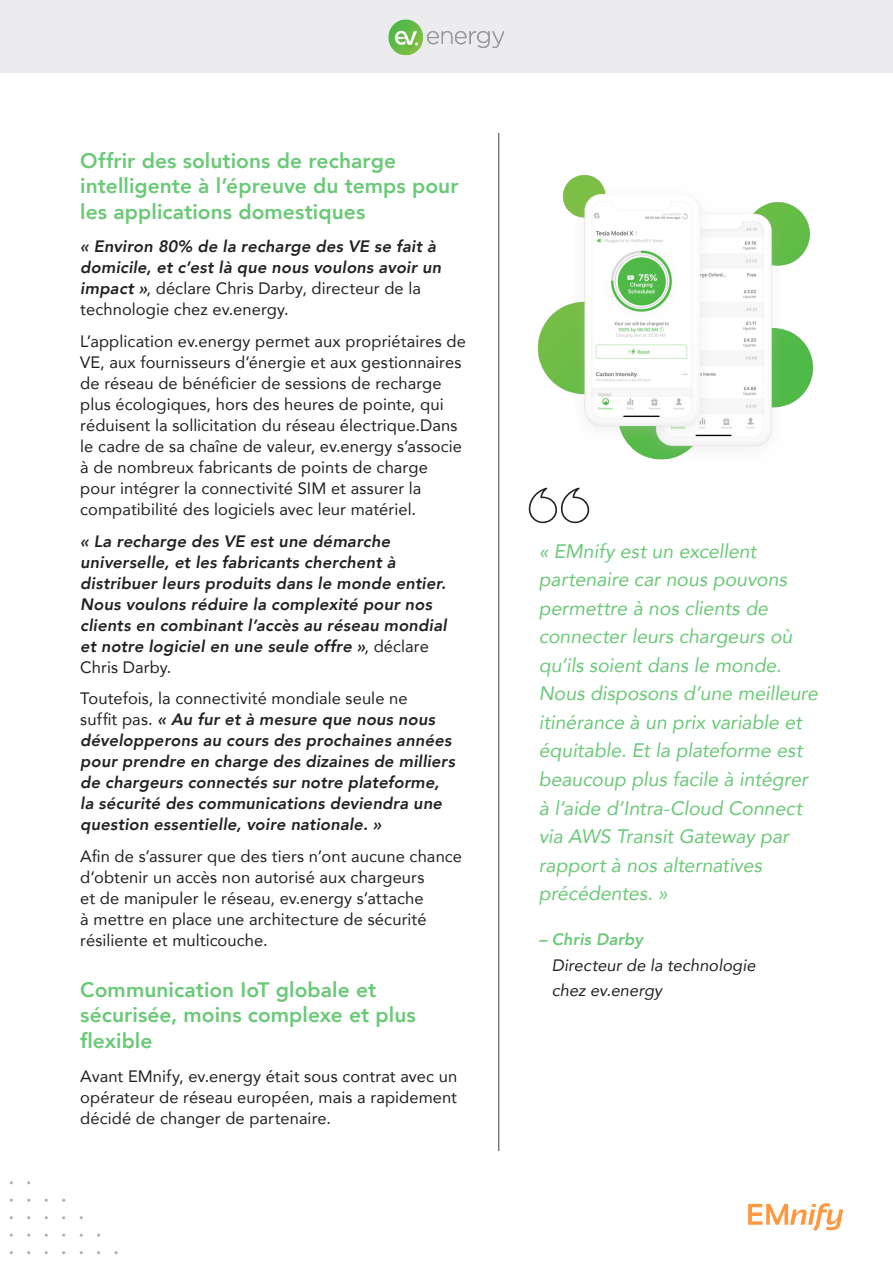
<style>
.page{position:relative;width:893px;height:1263px;background:#fff}
.page>*{position:absolute;margin:0;border:0;box-sizing:border-box;transform-origin:0 0}
.t1{font:800 21px/25.5px "Avenir";letter-spacing:.005em;color:#6bc978}
.t2{font:italic 19.5px/28.5px "Avenir";color:#6bc978}
.t3{font:16.5px/21px "Avenir";letter-spacing:.005em;color:#222}
.t4{font:italic 800 16.5px/21px "Avenir";letter-spacing:.01em;color:#222}
.t5{font:italic 16.5px/25.5px "Avenir";letter-spacing:.005em;color:#222}
.t6{font:italic 800 16.5px "Avenir";letter-spacing:.005em;color:#6bc978}
.s1{font-weight:400;font-style:normal}
</style>
<div class="page">
<div style="left:0;top:0;width:893px;height:72px;background:#ececee"></div>
<svg style="left:748px;top:1203px;width:95px;height:28px"></svg>
<img style="left:388px;top:19px;width:116px;height:36px">
<hr style="left:498px;top:133px;width:1px;height:1018px;background:#3e3e3f">
<img style="left:539px;top:176px;width:274px;height:284px">
<svg style="left:528px;top:487px;width:62px;height:36px"></svg>
<p class="t1" style="left:80px;top:147px;width:380px">Offrir des solutions de recharge intelligente à l’épreuve du temps pour les applications domestiques</p>
<p class="t4" style="left:80px;top:236px;width:363px">« Environ 80% de la recharge des VE se fait à domicile, et c’est là que nous voulons avoir un impact »<span class="s1">, déclare Chris Darby, directeur de la technologie chez ev.energy.</span></p>
<p class="t3" style="left:80px;top:330px;width:387px">L’application ev.energy permet aux propriétaires de VE, aux fournisseurs d’énergie et aux gestionnaires de réseau de bénéficier de sessions de recharge plus écologiques, hors des heures de pointe, qui réduisent la sollicitation du réseau électrique.Dans le cadre de sa chaîne de valeur, ev.energy s’associe à de nombreux fabricants de points de charge pour intégrer la connectivité SIM et assurer la compatibilité des logiciels avec leur matériel.</p>
<p class="t4" style="left:80px;top:530px;width:368px">« La recharge des VE est une démarche universelle, et les fabricants cherchent à distribuer leurs produits dans le monde entier.<br>Nous voulons réduire la complexité pour nos clients en combinant l’accès au réseau mondial et notre logiciel en une seule offre »<span class="s1">, déclare Chris Darby.</span></p>
<p class="t4" style="left:80px;top:688px;width:376px"><span class="s1">Toutefois, la connectivité mondiale seule ne<br>suffit pas.</span> « Au fur et à mesure que nous nous développerons au cours des prochaines années pour prendre en charge des dizaines de milliers de chargeurs connectés sur notre plateforme, la sécurité des communications deviendra une question essentielle, voire nationale. »</p>
<p class="t3" style="left:80px;top:845px;width:383px">Afin de s’assurer que des tiers n’ont aucune chance d’obtenir un accès non autorisé aux chargeurs<br>et de manipuler le réseau, ev.energy s’attache<br>à mettre en place une architecture de sécurité résiliente et multicouche.</p>
<p class="t1" style="left:80px;top:977px;width:337px">Communication IoT globale et sécurisée, moins complexe et plus flexible</p>
<p class="t3" style="left:80px;top:1065px;width:378px;text-align:justify">Avant EMnify, ev.energy était sous contrat avec un opérateur de réseau européen, mais a rapidement décidé de changer de partenaire.</p>
<p class="t2" style="left:539px;top:537px;width:281px">« EMnify est un excellent partenaire car nous pouvons permettre à nos clients de connecter leurs chargeurs où qu’ils soient dans le monde.<br>Nous disposons d’une meilleure itinérance à un prix variable et équitable. Et la plateforme est beaucoup plus facile à intégrer à l’aide d’Intra-Cloud Connect via AWS Transit Gateway par rapport à nos alternatives précédentes. »</p>
<p class="t6" style="left:539px;top:929px;width:106px">– Chris Darby</p>
<p class="t5" style="left:552px;top:952px;width:205px">Directeur de la technologie chez ev.energy</p>
</div>
